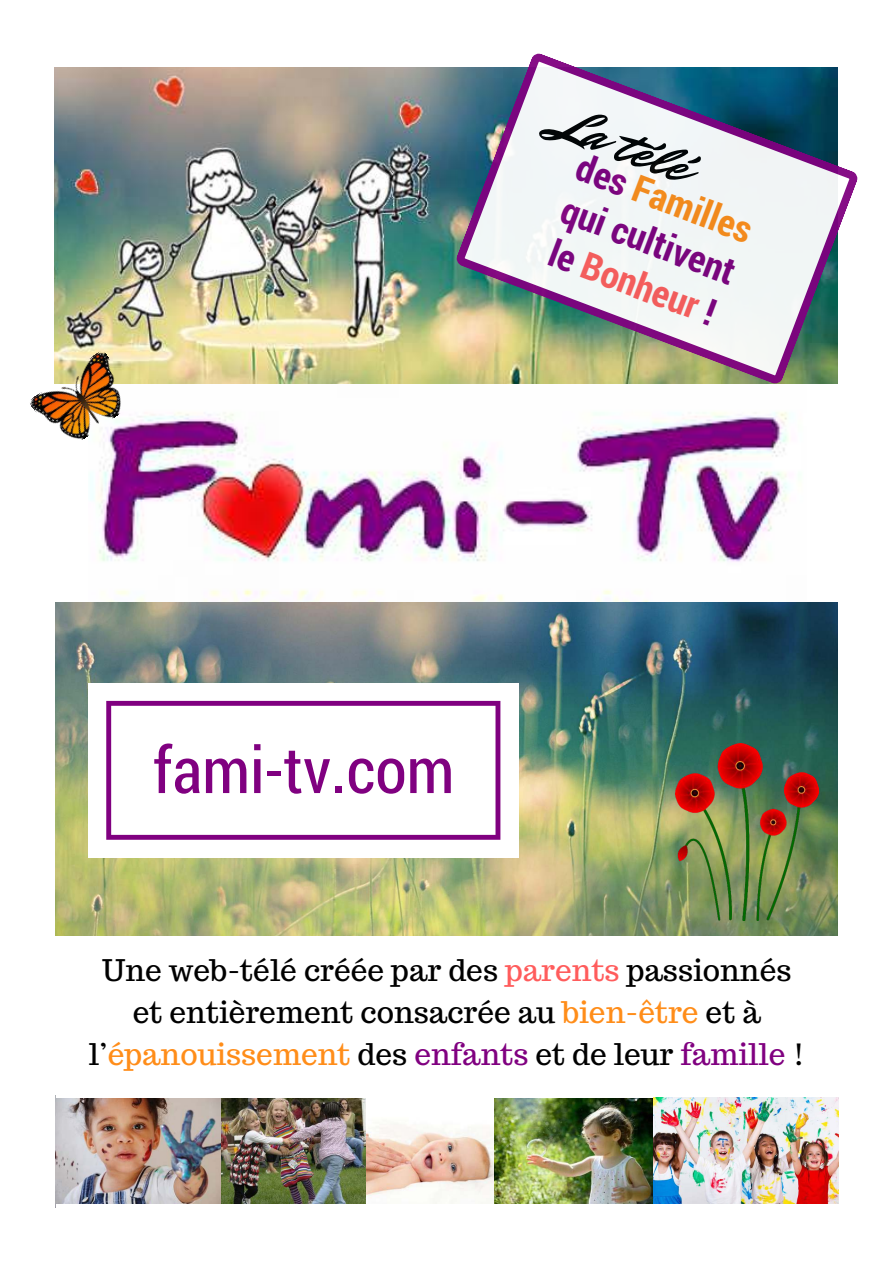
<style>
.page{position:relative;width:893px;height:1263px;background:#fff}
.page>*{position:absolute;margin:0;border:0;box-sizing:border-box;transform-origin:0 0}
.t1{font:64.2px "Roboto Condensed";color:#800080}
.t2{font:53.7px "Mr Dafoe";color:#000}
.t3{font:700 37.58px/45.1px "Roboto Condensed";color:#800080;text-align:justify}
.t4{font:29.78px/41.6px "Trocchi";color:#000;text-align:center}
.s1{color:#ff8d19}
.s2{color:#ff5c5c}
.s3{color:#800080}
</style>
<div class="page">
<svg style="left:815px;top:602px;width:12px;height:1px"></svg>
<img style="left:90px;top:412px;width:699px;height:190px">
<img style="left:56px;top:603px;width:781px;height:333px">
<img style="left:675px;top:743px;width:143px;height:178px">
<img style="left:55px;top:67px;width:400px;height:317px">
<img style="left:455px;top:53px;width:403px;height:331px">
<div style="left:88px;top:683px;width:430px;height:175px;background:#fff"></div>
<svg style="left:106px;top:701px;width:394px;height:139px"></svg>
<img style="left:30px;top:350px;width:108px;height:101px">
<img style="left:55px;top:1096px;width:280px;height:111px">
<img style="left:335px;top:1098px;width:159px;height:106px">
<img style="left:494px;top:1098px;width:161px;height:106px">
<div style="left:57px;top:1066px;width:778px;height:32px;background:#fff"></div>
<img style="left:653px;top:1098px;width:186px;height:105px">
<div style="left:56px;top:1204px;width:779px;height:32px;background:#fff"></div>
<h2 class="t2" style="left:570px;top:84px;width:141px;rotate:21deg">La télé</h2>
<p class="t3" style="left:586px;top:144px;width:186px;rotate:21deg">des <span class="s1">Familles </span>qui cultivent le <span class="s2">Bonheur</span> !</p>
<h1 class="t1" style="left:153px;top:733px;width:303px">fami-tv.com</h1>
<p class="t4" style="left:89px;top:949px;width:717px">Une web-télé créée par des <span class="s2">parents</span> passionnés et entièrement consacrée au <span class="s1">bien-être</span> et à l’<span class="s1">épanouissement</span> des <span class="s3">enfants</span> et de leur <span class="s3">famille</span> !</p>
</div>
